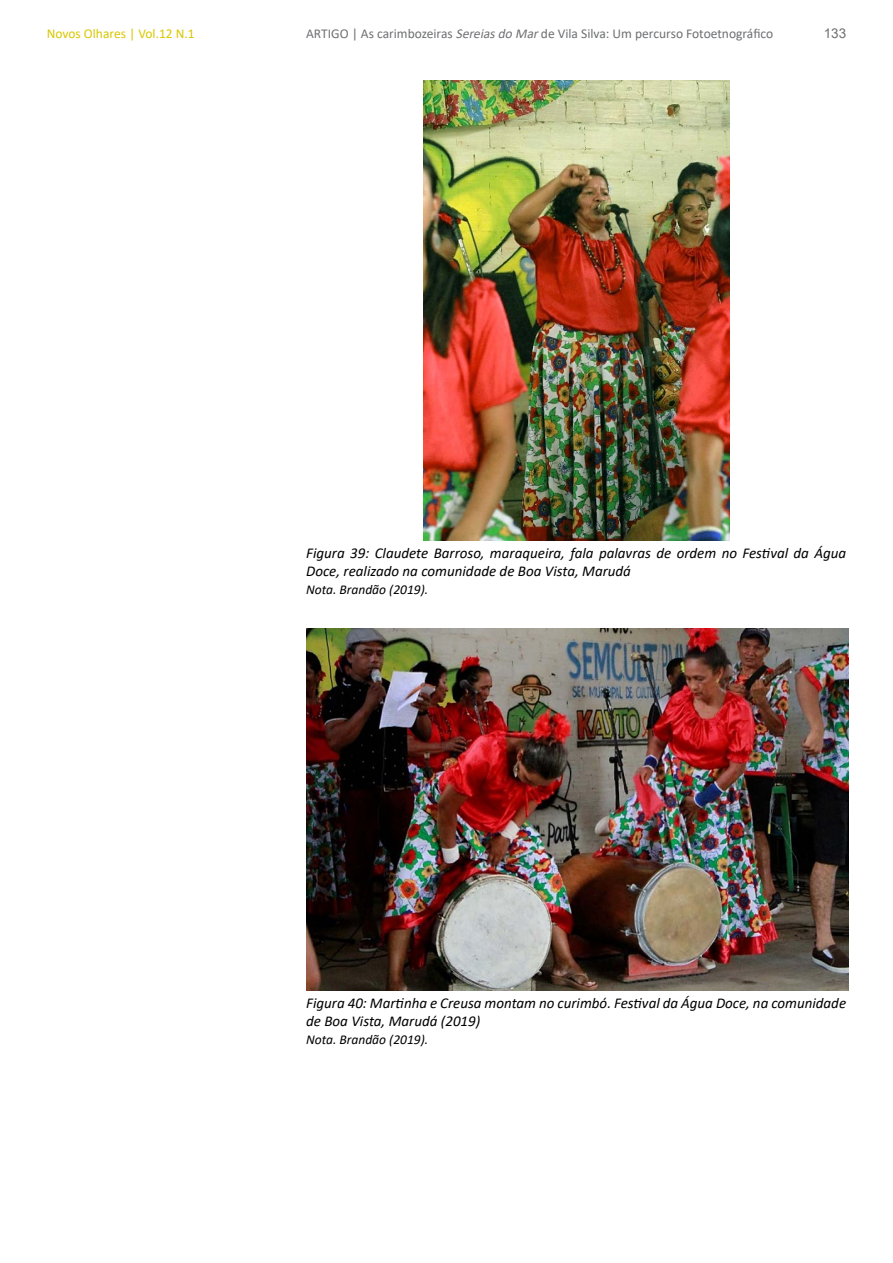
<style>
.page{position:relative;width:893px;height:1263px;background:#fff}
.page>*{position:absolute;margin:0;border:0;box-sizing:border-box;transform-origin:0 0}
.t1{font:italic 15px/18px "Calibri";color:#000}
.t2{font:13.5px "Calibri";color:#6e6f71}
.t3{font:italic 13.5px "Calibri";color:#000}
.t4{font:13.5px "Calibri";color:#d9c700}
.t5{font:13.5px "Arial";color:#706f6f}
.s1{font-style:italic}
</style>
<div class="page">
<img style="left:423px;top:81px;width:306px;height:459px">
<img style="left:306px;top:629px;width:542px;height:361px">
<p class="t4" style="left:47px;top:24px;width:150px">Novos Olhares | Vol.12 N.1</p>
<p class="t2" style="left:306px;top:24px;width:469px">ARTIGO | As carimbozeiras <span class="s1">Sereiasdo Mar</span>de Vila Silva: Um percurso Fotoetnográfico</p>
<p class="t5" style="left:824px;top:24px;width:24px">133</p>
<p class="t1" style="left:306px;top:543px;width:541px">Figura 39: Claudete Barroso, maraqueira, fala palavras de ordem no Festival da Água<br>Doce, realizado na comunidade de Boa Vista, Marudá</p>
<p class="t3" style="left:306px;top:580px;width:124px">Nota. Brandão (2019).</p>
<p class="t1" style="left:306px;top:993px;width:541px">Figura 40: Martinha e Creusa montam no curimbó. Festival da Água Doce, na comunidade de Boa Vista, Marudá (2019)</p>
<p class="t3" style="left:306px;top:1030px;width:124px">Nota. Brandão (2019).</p>
</div>
